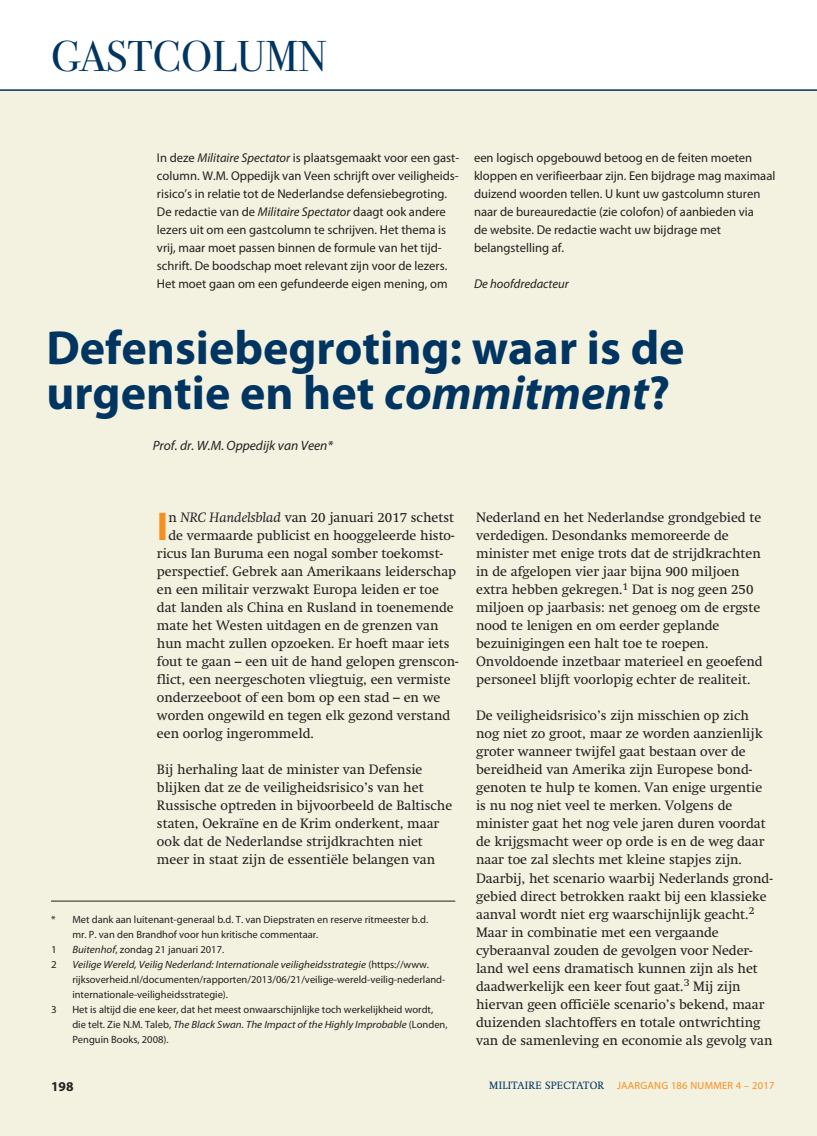
<style>
.page{position:relative;width:817px;height:1136px;background:#fff}
.page>*{position:absolute;margin:0;border:0;box-sizing:border-box;transform-origin:0 0}
.t1{font:700 48px/45px "Myriad Pro";color:#003562}
.t2{font:45px "Bodoni Seventytwo EF";color:#003562}
.t3{font:700 40.2px "Myriad Pro";color:#f68f1e}
.t4{font:13.5px/18px "Swift";color:#231f20}
.t5{font:italic 13.5px "Myriad Pro";color:#231f20}
.t6{font:700 13.5px "Myriad Pro";color:#231f20}
.t7{font:12.75px/18px "Myriad Pro";color:#231f20}
.t8{font:italic 12.75px "Myriad Pro";color:#231f20}
.t9{font:10.5px/15px "Myriad Pro";color:#231f20}
.t10{font:10.5px "Myriad Pro";color:#231f20;scale:1.05 1}
.t11{font:10.5px "Myriad Pro";letter-spacing:.025em;color:#f68f1e}
.s1{font-style:italic}
.s2{font-family:"Swift";color:#003562}
</style>
<div class="page">
<div style="left:0;top:89px;width:816px;height:1046px;background:#f3f1df"></div>
<hr style="left:0;top:89px;width:816px;height:2px;background:#003562">
<hr style="left:51px;top:900px;width:404px;height:1px;background:#231f20">
<h2 class="t2" style="left:51px;top:31px;width:277px">GASTCOLUMN</h2>
<p class="t7" style="left:157px;top:149px;width:304px">In deze <span class="s1">Militaire Spectator</span> is plaatsgemaakt voor een gast&shy;column. W.M. Oppedijk van Veen schrijft over veiligheids&shy;risico’s in relatie tot de Nederlandse defensiebegroting.<br>De redactie van de <span class="s1">Militaire Spectator</span> daagt ook andere lezers uit om een gastcolumn te schrijven. Het thema is vrij, maar moet passen binnen de formule van het tijd&shy;schrift. De boodschap moet relevant zijn voor de lezers.<br>Het moet gaan om een gefundeerde eigen mening, om</p>
<p class="t7" style="left:474px;top:149px;width:303px">een logisch opgebouwd betoog en de feiten moeten kloppen en verifieerbaar zijn. Een bijdrage mag maximaal duizend woorden tellen. U kunt uw gastcolumn sturen naar de bureauredactie (zie colofon) of aanbieden via<br>de website. De redactie wacht uw bijdrage met belangstelling af.</p>
<p class="t8" style="left:474px;top:277px;width:96px">De hoofdredacteur</p>
<h1 class="t1" style="left:46px;top:325px;width:639px">Defensiebegroting: waar is de urgentie en het <span class="s1">commitment</span>?</h1>
<p class="t5" style="left:153px;top:438px;width:182px">Prof. dr. W.M. Oppedijk van Veen*</p>
<h3 class="t3" style="left:157px;top:504px;width:13px">I</h3>
<p class="t4" style="left:168px;top:508px;width:287px">n <span class="s1">NRC Handelsblad</span> van 20 januari 2017 schetst</p>
<p class="t4" style="left:168px;top:526px;width:287px">de vermaarde publicist en hooggeleerde histo-</p>
<p class="t4" style="left:157px;top:544px;width:287px">ricus Ian Buruma een nogal somber toekomst-</p>
<p class="t4" style="left:157px;top:562px;width:301px">perspectief. Gebrek aan Amerikaans leiderschap</p>
<p class="t4" style="left:157px;top:580px;width:283px">en een militair verzwakt Europa leiden er toe</p>
<p class="t4" style="left:157px;top:598px;width:298px">dat landen als China en Rusland in toenemende</p>
<p class="t4" style="left:157px;top:616px;width:283px">mate het Westen uitdagen en de grenzen van</p>
<p class="t4" style="left:157px;top:634px;width:294px">hun macht zullen opzoeken. Er hoeft maar iets</p>
<p class="t4" style="left:157px;top:652px;width:303px">fout te gaan – een uit de hand gelopen grenscon-</p>
<p class="t4" style="left:157px;top:670px;width:295px">flict, een neergeschoten vliegtuig, een vermiste</p>
<p class="t4" style="left:157px;top:688px;width:285px">onderzeeboot of een bom op een stad – en we</p>
<p class="t4" style="left:157px;top:706px;width:295px">worden ongewild en tegen elk gezond verstand</p>
<p class="t4" style="left:157px;top:724px;width:158px">een oorlog ingerommeld.</p>
<p class="t4" style="left:157px;top:760px;width:297px">Bij herhaling laat de minister van Defensie blijken dat ze de veiligheidsrisico’s van het Russische optreden in bijvoorbeeld de Baltische staten, Oekraïne en de Krim onderkent, maar ook dat de Nederlandse strijdkrachten niet meer in staat zijn de essentiële belangen van</p>
<p class="t10" style="left:51px;top:913px;width:360px">* Met dank aan luitenant-generaal b.d. T. van Diepstraten en reserve ritmeester b.d.</p>
<p class="t9" style="left:72px;top:926px;width:247px">mr. P. van den Brandhof voor hun kritische commentaar.</p>
<p class="t10" style="left:51px;top:943px;width:7px">1</p>
<p class="t9" style="left:72px;top:941px;width:153px"><span class="s1">Buitenhof</span>, zondag 21 januari 2017.</p>
<p class="t10" style="left:51px;top:958px;width:7px">2</p>
<p class="t9" style="left:72px;top:956px;width:374px"><span class="s1">Veilige Wereld, Veilig Nederland: Internationale veiligheidsstrategie</span> (https://www. rijksoverheid.nl/documenten/rapporten/2013/06/21/veilige-wereld-veilig-nederland&shy;internationale-veiligheidsstrategie).</p>
<p class="t10" style="left:51px;top:1003px;width:7px">3</p>
<p class="t9" style="left:72px;top:1001px;width:377px">Het is altijd die ene keer, dat het meest onwaarschijnlijke toch werkelijkheid wordt, die telt. Zie N.M. Taleb, <span class="s1">The Black Swan. The Impact of the Highly Improbable</span> (Londen,<br>Penguin Books, 2008).</p>
<p class="t4" style="left:476px;top:508px;width:288px">Nederland en het Nederlandse grondgebied te verdedigen. Desondanks memoreerde de minister met enige trots dat de strijdkrachten in de afgelopen vier jaar bijna 900 miljoen extra hebben gekregen.<sup>1</sup> Dat is nog geen 250 miljoen op jaarbasis: net genoeg om de ergste nood te lenigen en om eerder geplande bezuinigingen een halt toe te roepen.<br>Onvoldoende inzetbaar materieel en geoefend personeel blijft voorlopig echter de realiteit.</p>
<p class="t4" style="left:476px;top:706px;width:298px">De veiligheidsrisico’s zijn misschien op zich nog niet zo groot, maar ze worden aanzienlijk groter wanneer twijfel gaat bestaan over de bereidheid van Amerika zijn Europese bond&shy;genoten te hulp te komen. Van enige urgentie is nu nog niet veel te merken. Volgens de minister gaat het nog vele jaren duren voordat de krijgsmacht weer op orde is en de weg daar naar toe zal slechts met kleine stapjes zijn.<br>Daarbij, het scenario waarbij Nederlands grond&shy;gebied direct betrokken raakt bij een klassieke aanval wordt niet erg waarschijnlijk geacht.<sup>2<br></sup>Maar in combinatie met een vergaande cyberaanval zouden de gevolgen voor Neder&shy;land wel eens dramatisch kunnen zijn als het daadwerkelijk een keer fout gaat.<sup>3</sup> Mij zijn hiervan geen officiële scenario’s bekend, maar duizenden slachtoffers en totale ontwrichting van de samenleving en economie als gevolg van</p>
<p class="t6" style="left:51px;top:1078px;width:24px">198</p>
<p class="t11" style="left:489px;top:1079px;width:287px"><span class="s2">MILITAIRE SPECTATOR</span> JAARGANG 186 NUMMER 4 – 2017</p>
</div>
